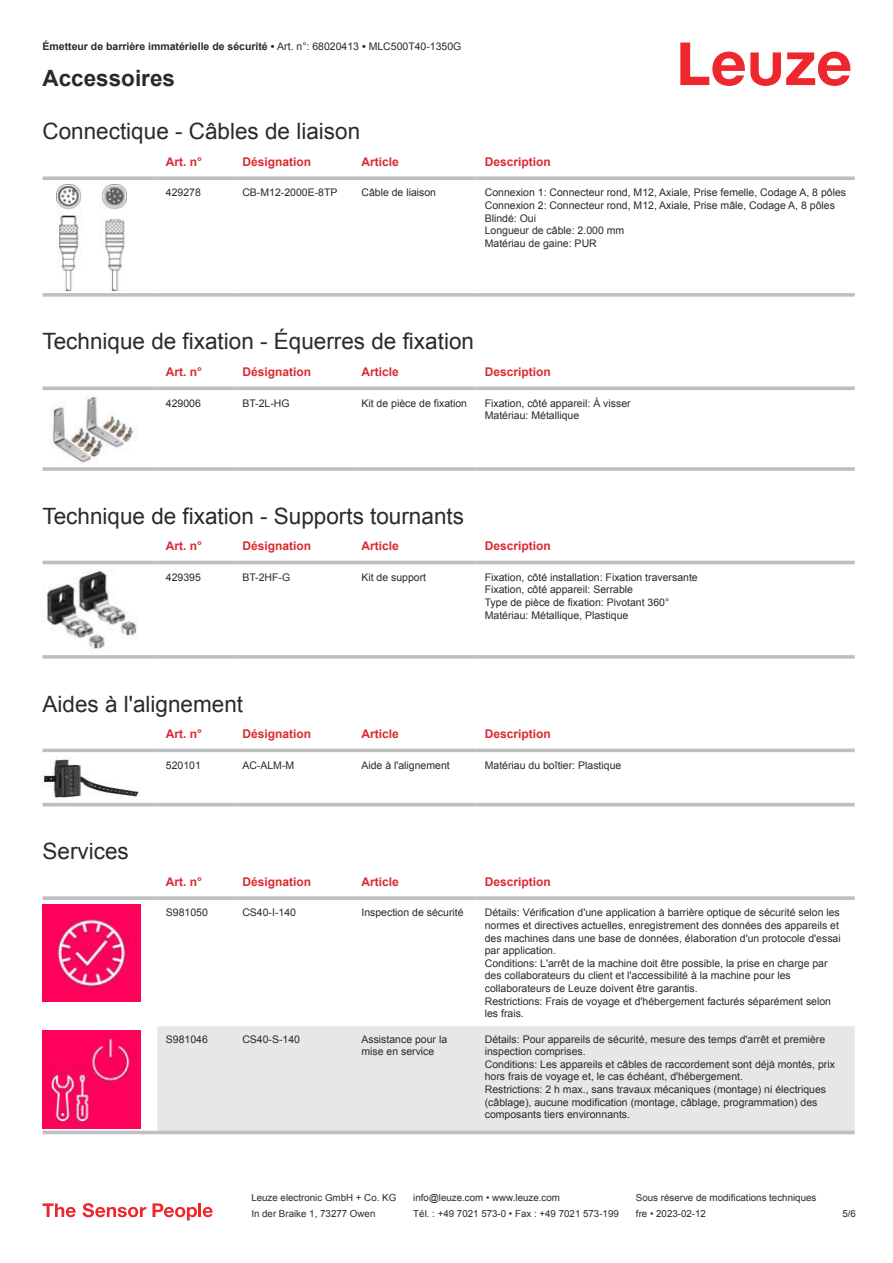
<style>
.page{position:relative;width:893px;height:1263px;background:#fff}
.page>*{position:absolute;margin:0;border:0;box-sizing:border-box;transform-origin:0 0}
.t1{font:22.5px "Arial";color:#2b292a}
.t2{font:700 22.5px "Arial";color:#2b292a}
.t3{font:700 12px "Arial";color:#db2a30}
.t4{font:10.5px/12.6px "Arial";color:#2b292a}
.t5{font:700 10.5px "Arial";color:#2b292a}
.t6{font:9.75px "Arial";color:#2b292a}
.s1{font-weight:400}
</style>
<div class="page">
<svg style="left:680px;top:43px;width:170px;height:43px"></svg>
<svg style="left:43px;top:176px;width:114px;height:4px"></svg>
<svg style="left:157px;top:176px;width:77px;height:4px"></svg>
<svg style="left:234px;top:176px;width:119px;height:4px"></svg>
<svg style="left:353px;top:176px;width:123px;height:4px"></svg>
<svg style="left:476px;top:176px;width:379px;height:4px;fill:#bdbfc1"></svg>
<svg style="left:43px;top:293px;width:114px;height:4px"></svg>
<svg style="left:157px;top:293px;width:77px;height:4px"></svg>
<svg style="left:234px;top:293px;width:119px;height:4px"></svg>
<svg style="left:353px;top:293px;width:123px;height:4px"></svg>
<svg style="left:476px;top:293px;width:379px;height:4px;fill:#c1c3c5"></svg>
<img style="left:56px;top:184px;width:70px;height:107px">
<svg style="left:43px;top:386px;width:114px;height:4px"></svg>
<svg style="left:157px;top:386px;width:77px;height:4px"></svg>
<svg style="left:234px;top:386px;width:119px;height:4px"></svg>
<svg style="left:353px;top:386px;width:123px;height:4px"></svg>
<svg style="left:476px;top:386px;width:379px;height:4px;fill:#bdbfc1"></svg>
<hr style="left:43px;top:467px;width:114px;height:4px;background:#bdbfc1">
<hr style="left:157px;top:467px;width:77px;height:4px;background:#c8cacc">
<hr style="left:234px;top:467px;width:119px;height:4px;background:#c3c5c7">
<hr style="left:353px;top:467px;width:123px;height:4px;background:#bdbfc1">
<hr style="left:476px;top:467px;width:379px;height:4px;background:#c8cacc">
<img style="left:51px;top:394px;width:86px;height:70px">
<div style="left:43px;top:560px;width:812px;height:5px;background:#ececed"></div>
<hr style="left:43px;top:561px;width:114px;height:3px;background:#bdbfc1">
<hr style="left:157px;top:561px;width:77px;height:3px;background:#bdbfc1">
<hr style="left:234px;top:561px;width:119px;height:3px;background:#bdbfc1">
<hr style="left:353px;top:561px;width:123px;height:3px;background:#bdbfc1">
<hr style="left:476px;top:561px;width:379px;height:3px;background:#bdbfc1">
<svg style="left:43px;top:655px;width:114px;height:4px"></svg>
<svg style="left:157px;top:655px;width:77px;height:4px"></svg>
<svg style="left:234px;top:655px;width:119px;height:4px"></svg>
<svg style="left:353px;top:655px;width:123px;height:4px"></svg>
<svg style="left:476px;top:655px;width:379px;height:4px;fill:#c4c6c8"></svg>
<img style="left:43px;top:569px;width:94px;height:84px">
<svg style="left:43px;top:752px;width:812px;height:55px"></svg>
<svg style="left:43px;top:748px;width:114px;height:4px"></svg>
<svg style="left:157px;top:748px;width:77px;height:4px"></svg>
<svg style="left:234px;top:748px;width:119px;height:4px"></svg>
<svg style="left:353px;top:748px;width:123px;height:4px"></svg>
<svg style="left:476px;top:748px;width:379px;height:4px;fill:#bdbfc1"></svg>
<hr style="left:43px;top:803px;width:114px;height:3px;background:#bdbfc1">
<hr style="left:157px;top:803px;width:77px;height:3px;background:#bdbfc1">
<hr style="left:234px;top:803px;width:119px;height:3px;background:#bdbfc1">
<hr style="left:353px;top:803px;width:123px;height:3px;background:#bdbfc1">
<hr style="left:476px;top:803px;width:379px;height:3px;background:#bdbfc1">
<img style="left:43px;top:756px;width:97px;height:44px">
<svg style="left:43px;top:904px;width:812px;height:231px"></svg>
<div style="left:157px;top:1026px;width:698px;height:105px;background:#e6e7e9"></div>
<svg style="left:43px;top:896px;width:114px;height:4px"></svg>
<svg style="left:157px;top:896px;width:77px;height:4px"></svg>
<svg style="left:234px;top:896px;width:119px;height:4px"></svg>
<svg style="left:353px;top:896px;width:123px;height:4px"></svg>
<svg style="left:476px;top:896px;width:379px;height:4px;fill:#c1c3c5"></svg>
<hr style="left:43px;top:1131px;width:114px;height:3px;background:#bdbfc1">
<hr style="left:157px;top:1131px;width:77px;height:3px;background:#bdbfc1">
<hr style="left:234px;top:1131px;width:119px;height:3px;background:#bdbfc1">
<hr style="left:353px;top:1131px;width:123px;height:3px;background:#bdbfc1">
<hr style="left:476px;top:1131px;width:379px;height:3px;background:#bdbfc1">
<img style="left:43px;top:904px;width:97px;height:98px">
<img style="left:43px;top:1030px;width:97px;height:98px">
<svg style="left:43px;top:1203px;width:33px;height:14px"></svg>
<svg style="left:83px;top:1203px;width:63px;height:14px"></svg>
<svg style="left:153px;top:1203px;width:44px;height:17px"></svg>
<hr style="left:198px;top:1203px;width:3px;height:14px;background:#ed272d">
<svg style="left:203px;top:1207px;width:10px;height:10px"></svg>
<p class="t5" style="left:43px;top:43px;width:420px">Émetteur de barrière immatérielle de sécurité • <span class="s1">Art. n°: 68020413</span> • <span class="s1">MLC500T40-1350G</span></p>
<h1 class="t2" style="left:43px;top:70px;width:134px">Accessoires</h1>
<h1 class="t1" style="left:43px;top:123px;width:319px">Connectique - Câbles de liaison</h1>
<p class="t3" style="left:166px;top:157px;width:38px">Art. n°</p>
<p class="t3" style="left:242px;top:157px;width:70px">Désignation</p>
<p class="t3" style="left:361px;top:157px;width:39px">Article</p>
<p class="t3" style="left:485px;top:157px;width:68px">Description</p>
<p class="t4" style="left:166px;top:187px;width:37px">429278</p>
<p class="t4" style="left:242px;top:187px;width:97px">CB-M12-2000E-8TP</p>
<p class="t4" style="left:361px;top:187px;width:76px">Câble de liaison</p>
<p class="t4" style="left:485px;top:187px;width:363px">Connexion 1: Connecteur rond, M12, Axiale, Prise femelle, Codage A, 8 pôles Connexion 2: Connecteur rond, M12, Axiale, Prise mâle, Codage A, 8 pôles Blindé: Oui<br>Longueur de câble: 2.000 mm<br>Matériau de gaine: PUR</p>
<h1 class="t1" style="left:43px;top:333px;width:433px">Technique de fixation - Équerres de fixation</h1>
<p class="t3" style="left:166px;top:367px;width:38px">Art. n°</p>
<p class="t3" style="left:242px;top:367px;width:70px">Désignation</p>
<p class="t3" style="left:361px;top:367px;width:39px">Article</p>
<p class="t3" style="left:485px;top:367px;width:68px">Description</p>
<p class="t4" style="left:166px;top:397px;width:37px">429006</p>
<p class="t4" style="left:242px;top:397px;width:49px">BT-2L-HG</p>
<p class="t4" style="left:361px;top:397px;width:107px">Kit de pièce de fixation</p>
<p class="t4" style="left:485px;top:397px;width:147px">Fixation, côté appareil: À visser<br>Matériau: Métallique</p>
<h1 class="t1" style="left:43px;top:507px;width:423px">Technique de fixation - Supports tournants</h1>
<p class="t3" style="left:166px;top:541px;width:38px">Art. n°</p>
<p class="t3" style="left:242px;top:541px;width:70px">Désignation</p>
<p class="t3" style="left:361px;top:541px;width:39px">Article</p>
<p class="t3" style="left:485px;top:541px;width:68px">Description</p>
<p class="t4" style="left:166px;top:572px;width:37px">429395</p>
<p class="t4" style="left:242px;top:572px;width:49px">BT-2HF-G</p>
<p class="t4" style="left:361px;top:572px;width:66px">Kit de support</p>
<p class="t4" style="left:485px;top:572px;width:215px">Fixation, côté installation: Fixation traversante Fixation, côté appareil: Serrable<br>Type de pièce de fixation: Pivotant 360° Matériau: Métallique, Plastique</p>
<h1 class="t1" style="left:43px;top:695px;width:202px">Aides à l'alignement</h1>
<p class="t3" style="left:166px;top:729px;width:38px">Art. n°</p>
<p class="t3" style="left:242px;top:729px;width:70px">Désignation</p>
<p class="t3" style="left:361px;top:729px;width:39px">Article</p>
<p class="t3" style="left:485px;top:729px;width:68px">Description</p>
<p class="t4" style="left:166px;top:759px;width:37px">520101</p>
<p class="t4" style="left:242px;top:759px;width:53px">AC-ALM-M</p>
<p class="t4" style="left:361px;top:759px;width:90px">Aide à l'alignement</p>
<p class="t4" style="left:485px;top:759px;width:138px">Matériau du boîtier: Plastique</p>
<h1 class="t1" style="left:43px;top:843px;width:88px">Services</h1>
<p class="t3" style="left:166px;top:877px;width:38px">Art. n°</p>
<p class="t3" style="left:242px;top:877px;width:70px">Désignation</p>
<p class="t3" style="left:361px;top:877px;width:39px">Article</p>
<p class="t3" style="left:485px;top:877px;width:68px">Description</p>
<p class="t4" style="left:166px;top:907px;width:44px">S981050</p>
<p class="t4" style="left:242px;top:907px;width:55px">CS40-I-140</p>
<p class="t4" style="left:361px;top:907px;width:104px">Inspection de sécurité</p>
<p class="t4" style="left:485px;top:907px;width:357px">Détails: Vérification d'une application à barrière optique de sécurité selon les normes et directives actuelles, enregistrement des données des appareils et des machines dans une base de données, élaboration d'un protocole d'essai par application.<br>Conditions: L'arrêt de la machine doit être possible, la prise en charge par des collaborateurs du client et l'accessibilité à la machine pour les collaborateurs de Leuze doivent être garantis.<br>Restrictions: Frais de voyage et d'hébergement facturés séparément selon les frais.</p>
<p class="t4" style="left:166px;top:1033px;width:44px">S981046</p>
<p class="t4" style="left:242px;top:1033px;width:59px">CS40-S-140</p>
<p class="t4" style="left:361px;top:1033px;width:87px">Assistance pour la mise en service</p>
<p class="t4" style="left:485px;top:1033px;width:352px">Détails: Pour appareils de sécurité, mesure des temps d'arrêt et première inspection comprises.<br>Conditions: Les appareils et câbles de raccordement sont déjà montés, prix hors frais de voyage et, le cas échéant, d'hébergement.<br>Restrictions: 2 h max., sans travaux mécaniques (montage) ni électriques (câblage), aucune modification (montage, câblage, programmation) des composants tiers environnants.</p>
<p class="t6" style="left:251px;top:1194px;width:146px">Leuze electronic GmbH + Co. KG</p>
<p class="t6" style="left:413px;top:1194px;width:148px">info@leuze.com • www.leuze.com</p>
<p class="t6" style="left:636px;top:1194px;width:182px">Sous réserve de modifications techniques</p>
<p class="t6" style="left:251px;top:1210px;width:126px">In der Braike 1, 73277 Owen</p>
<p class="t6" style="left:413px;top:1210px;width:207px">Tél. : +49 7021 573-0 • Fax : +49 7021 573-199</p>
<p class="t6" style="left:636px;top:1210px;width:72px">fre • 2023-02-12</p>
<p class="t6" style="left:842px;top:1210px;width:15px">5 /6</p>
</div>
